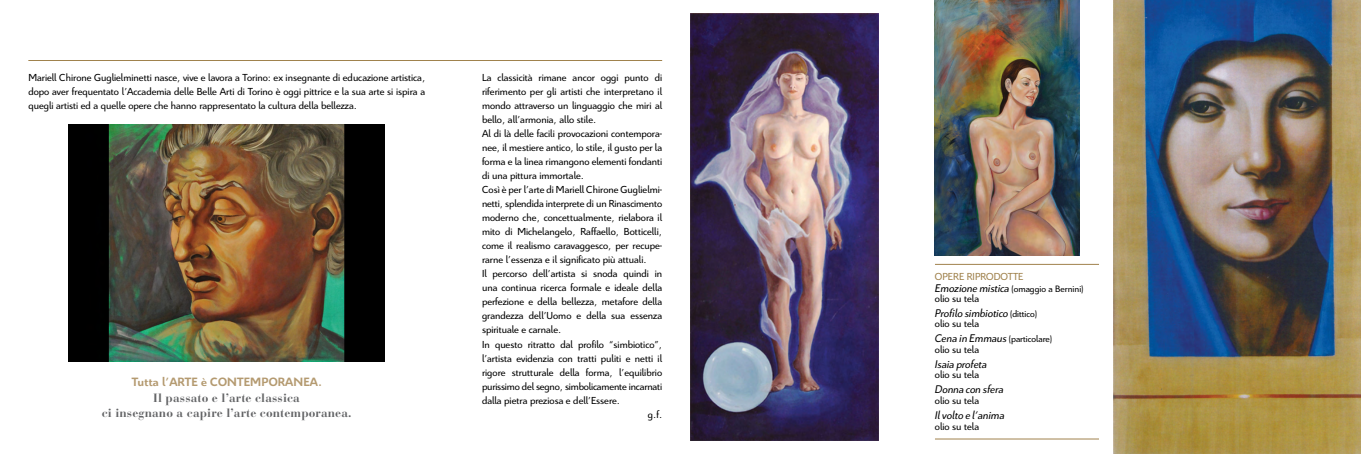
<style>
.page{position:relative;width:1361px;height:454px;background:#fff}
.page>*{position:absolute;margin:0;border:0;box-sizing:border-box;transform-origin:0 0}
.t1{font:700 13px "Citroen";letter-spacing:.01em;color:#b49a70}
.t2{font:italic 12px "Citroen";color:#000}
.t3{font:700 12px/15px "Bauer Bodoni";letter-spacing:.01em;color:#636466;text-align:center}
.t4{font:11px/14px "Citroen";color:#000;text-align:justify}
.t5{font:11px "Citroen";color:#a0824d}
.t6{font:10px "Citroen";color:#000}
.s1{font-style:italic;font-size:12px}
.s2{font-style:normal;font-size:10px}
</style>
<div class="page">
<img style="left:1113px;top:0;width:248px;height:454px">
<img style="left:690px;top:13px;width:189px;height:427px">
<hr style="left:935px;top:264px;width:164px;height:1px;background:#a0824d">
<hr style="left:935px;top:438px;width:164px;height:1px;background:#a0824d">
<img style="left:69px;top:124px;width:315px;height:237px">
<hr style="left:28px;top:60px;width:634px;height:1px;background:#a0824d">
<img style="left:935px;top:0;width:144px;height:255px">
<p class="t4" style="left:28px;top:70px;width:398px">Mariell Chirone Guglielminetti nasce, vive e lavora a Torino: ex insegnante di educazione artistica, dopo aver frequentato l’Accademia delle Belle Arti di Torino è oggi pittrice e la sua arte si ispira a quegli artisti ed a quelle opere che hanno rappresentato la cultura della bellezza.</p>
<p class="t1" style="left:132px;top:372px;width:192px">TUTTA L’ARTE È CONTEMPORANEA.</p>
<p class="t3" style="left:102px;top:390px;width:251px">Il passato e l’arte classica<br>ci insegnano a capire l’arte contemporanea.</p>
<p class="t4" style="left:482px;top:70px;width:182px">La classicità rimane ancor oggi punto di</p>
<p class="t4" style="left:482px;top:84px;width:182px">riferimento per gli artisti che interpretano il</p>
<p class="t4" style="left:482px;top:98px;width:182px">mondo attraverso un linguaggio che miri al</p>
<p class="t4" style="left:482px;top:112px;width:116px">bello, all’armonia, allo stile.</p>
<p class="t4" style="left:482px;top:126px;width:182px">Al di là delle facili provocazioni contempora-</p>
<p class="t4" style="left:482px;top:140px;width:182px">nee, il mestiere antico, lo stile, il gusto per la</p>
<p class="t4" style="left:482px;top:154px;width:182px">forma e la linea rimangono elementi fondanti</p>
<p class="t4" style="left:482px;top:168px;width:103px">di una pittura immortale.</p>
<p class="t4" style="left:482px;top:182px;width:182px">Così è per l’arte di Mariell Chirone Guglielmi-</p>
<p class="t4" style="left:482px;top:196px;width:182px">netti, splendida interprete di un Rinascimento</p>
<p class="t4" style="left:482px;top:210px;width:182px">moderno che, concettualmente, rielabora il</p>
<p class="t4" style="left:482px;top:224px;width:182px">mito di Michelangelo, Raffaello, Botticelli,</p>
<p class="t4" style="left:482px;top:238px;width:182px">come il realismo caravaggesco, per recupe-</p>
<p class="t4" style="left:482px;top:252px;width:166px">rarne l’essenza e il significato più attuali.</p>
<p class="t4" style="left:482px;top:266px;width:182px">Il percorso dell’artista si snoda quindi in</p>
<p class="t4" style="left:482px;top:280px;width:182px">una continua ricerca formale e ideale della</p>
<p class="t4" style="left:482px;top:294px;width:182px">perfezione e della bellezza, metafore della</p>
<p class="t4" style="left:482px;top:308px;width:182px">grandezza dell’Uomo e della sua essenza</p>
<p class="t4" style="left:482px;top:322px;width:81px">spirituale e carnale.</p>
<p class="t4" style="left:482px;top:336px;width:182px">In questo ritratto dal profilo “simbiotico”,</p>
<p class="t4" style="left:482px;top:350px;width:182px">l’artista evidenzia con tratti puliti e netti il</p>
<p class="t4" style="left:482px;top:364px;width:182px">rigore strutturale della forma, l’equilibrio</p>
<p class="t4" style="left:482px;top:378px;width:182px">purissimo del segno, simbolicamente incarnati</p>
<p class="t4" style="left:482px;top:392px;width:140px">dalla pietra preziosa e dell’Essere.</p>
<p class="t4" style="left:648px;top:406px;width:16px">g.f.</p>
<p class="t5" style="left:935px;top:269px;width:90px">OPERE RIPRODOTTE</p>
<p class="t6" style="left:935px;top:282px;width:150px"><span class="s1">Emozione mistica</span> (omaggio a Bernini)</p>
<p class="t4" style="left:935px;top:291px;width:46px">olio su tela</p>
<p class="t2" style="left:935px;top:305px;width:104px">Profilo simbiotico <span class="s2">(dittico)</span></p>
<p class="t4" style="left:935px;top:316px;width:46px">olio su tela</p>
<p class="t6" style="left:935px;top:332px;width:119px"><span class="s1">Cena in Emmaus</span> (particolare)</p>
<p class="t4" style="left:935px;top:342px;width:46px">olio su tela</p>
<p class="t2" style="left:935px;top:356px;width:53px">Isaia profeta</p>
<p class="t4" style="left:935px;top:367px;width:46px">olio su tela</p>
<p class="t2" style="left:935px;top:381px;width:70px">Donna con sfera</p>
<p class="t4" style="left:935px;top:393px;width:46px">olio su tela</p>
<p class="t2" style="left:935px;top:407px;width:71px">Il volto e l’anima</p>
<p class="t4" style="left:935px;top:419px;width:46px">olio su tela</p>
</div>
